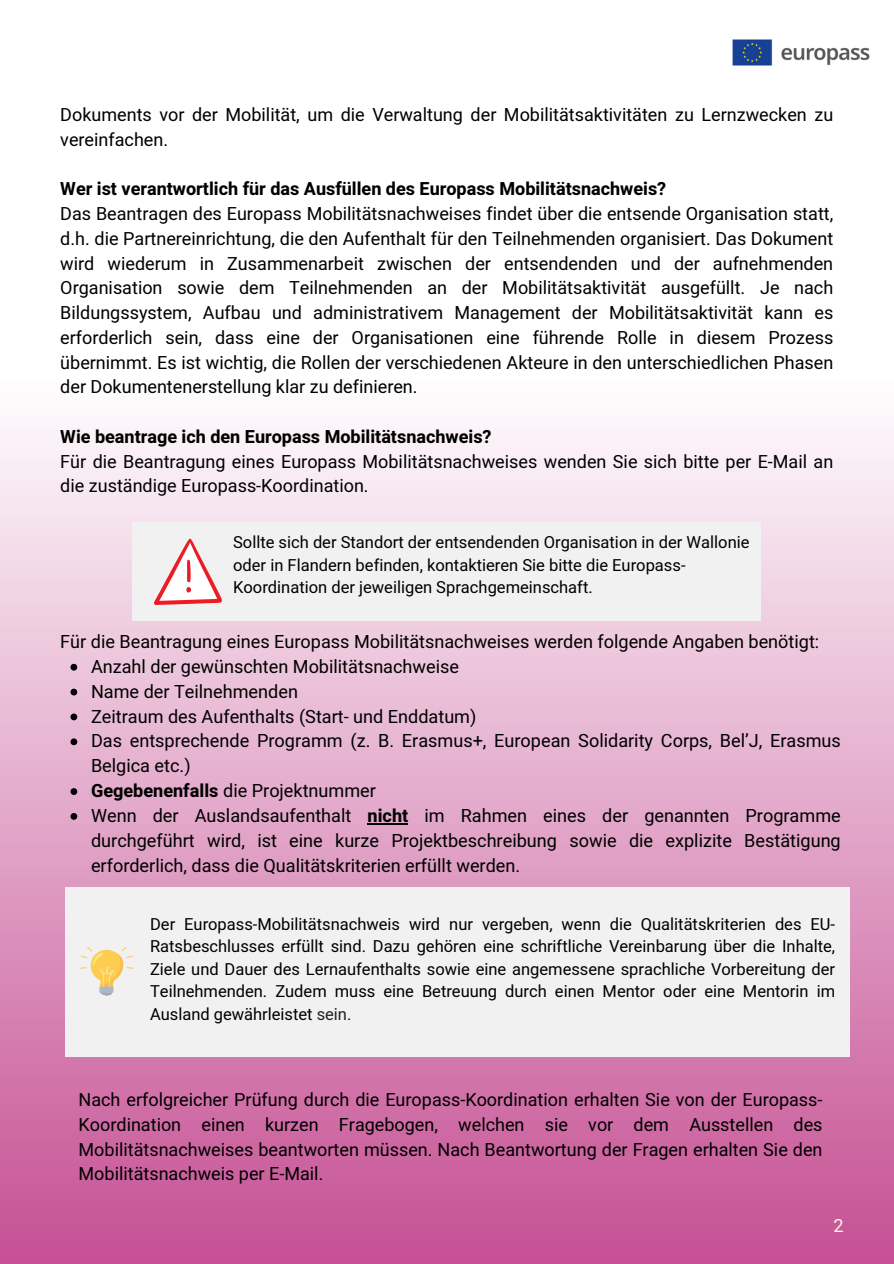
<style>
.page{position:relative;width:894px;height:1264px;background:#fff}
.page>*{position:absolute;margin:0;border:0;box-sizing:border-box;transform-origin:0 0}
.t1{font:18.15px/24.9px "Heebo";color:#000}
.t2{font:18px/24.8px "Heebo";color:#000}
.t3{font:18px "Heebo";color:#fdf6e6}
.t4{font:16.5px/22.5px "Heebo";color:#000}
.s1{font-weight:700}
.s2{color:#241f1e}
</style>
<div class="page">
<div style="left:0;top:378px;width:893px;height:885px;background:linear-gradient(to bottom,#fffefe,#c65195)"></div>
<img style="left:732px;top:39px;width:138px;height:27px">
<div style="left:133px;top:522px;width:627px;height:99px;background:#f1f1f1"></div>
<svg style="left:154px;top:538px;width:68px;height:67px"></svg>
<svg style="left:70px;top:664px;width:7px;height:6px"></svg>
<svg style="left:70px;top:688px;width:7px;height:7px"></svg>
<svg style="left:70px;top:713px;width:7px;height:7px"></svg>
<svg style="left:70px;top:738px;width:7px;height:7px"></svg>
<svg style="left:70px;top:788px;width:7px;height:7px"></svg>
<svg style="left:70px;top:813px;width:7px;height:6px"></svg>
<hr style="left:367px;top:823px;width:41px;height:1px;background:#000">
<div style="left:65px;top:886px;width:783px;height:170px;background:#f1f1f1"></div>
<svg style="left:80px;top:946px;width:53px;height:50px"></svg>
<p class="t2" style="left:60px;top:103px;width:774px">Dokuments vor der Mobilität, um die Verwaltung der Mobilitätsaktivitäten zu Lernzwecken zu vereinfachen.</p>
<h1 class="t2" style="left:60px;top:177px;width:774px"><span class="s1">Wer ist verantwortlich für das Ausfüllen des Europass Mobilitätsnachweis?<br></span>Das Beantragen des Europass Mobilitätsnachweises findet über die entsende Organisation statt, d.h. die Partnereinrichtung, die den Aufenthalt für den Teilnehmenden organisiert. Das Dokument wird wiederum in Zusammenarbeit zwischen der entsendenden und der aufnehmenden Organisation sowie dem Teilnehmenden an der Mobilitätsaktivität ausgefüllt. Je nach Bildungssystem, Aufbau und administrativem Management der Mobilitätsaktivität kann es erforderlich sein, dass eine der Organisationen eine führende Rolle in diesem Prozess übernimmt. Es ist wichtig, die Rollen der verschiedenen Akteure in den unterschiedlichen Phasen der Dokumentenerstellung klar zu definieren.</h1>
<h1 class="t2" style="left:60px;top:425px;width:774px"><span class="s1">Wie beantrage ich den Europass Mobilitätsnachweis?<br></span>Für die Beantragung eines Europass Mobilitätsnachweises wenden Sie sich bitte per E-Mail an die zuständige Europass-Koordination.</h1>
<p class="t4" style="left:233px;top:531px;width:517px">Sollte sich der Standort der entsendenden Organisation in der Wallonie oder in Flandern befinden, kontaktieren Sie bitte die Europass-<br>Koordination der jeweiligen Sprachgemeinschaft.</p>
<p class="t1" style="left:60px;top:630px;width:760px">Für die Beantragung eines Europass Mobilitätsnachweises werden folgende Angaben benötigt:</p>
<h1 class="t1" style="left:91px;top:654px;width:369px">Anzahl der gewünschten Mobilitätsnachweise</h1>
<h1 class="t1" style="left:91px;top:679px;width:208px">Name der Teilnehmenden</h1>
<p class="t1" style="left:91px;top:704px;width:387px">Zeitraum des Aufenthalts (Start- und Enddatum)</p>
<p class="t1" style="left:91px;top:729px;width:751px">Das entsprechende Programm (z. B. Erasmus+, European Solidarity Corps, Bel’J, Erasmus<br>Belgica etc.)</p>
<p class="t1" style="left:91px;top:779px;width:286px"><span class="s1">Gegebenenfalls</span> die Projektnummer</p>
<p class="t1" style="left:91px;top:804px;width:751px;text-align:justify">Wenn der Auslandsaufenthalt <span class="s1">nicht</span> im Rahmen eines der genannten Programme durchgeführt wird, ist eine kurze Projektbeschreibung sowie die explizite Bestätigung erforderlich, dass die Qualitätskriterien erfüllt werden.</p>
<p class="t4" style="left:150px;top:913px;width:686px;text-align:justify">Der Europass-Mobilitätsnachweis wird nur vergeben, wenn die Qualitätskriterien des EU-Ratsbeschlusses erfüllt sind. Dazu gehören eine schriftliche Vereinbarung über die Inhalte, Ziele und Dauer des Lernaufenthalts sowie eine angemessene sprachliche Vorbereitung der Teilnehmenden. Zudem muss eine Betreuung durch einen Mentor oder eine Mentorin im Ausland gewährleistet <span class="s2">sein.</span></p>
<p class="t2" style="left:79px;top:1088px;width:745px;text-align:justify">Nach erfolgreicher Prüfung durch die Europass-Koordination erhalten Sie von der Europass-Koordination einen kurzen Fragebogen, welchen sie vor dem Ausstellen des Mobilitätsnachweises beantworten müssen. Nach Beantwortung der Fragen erhalten Sie den Mobilitätsnachweis per E-Mail.</p>
<h1 class="t3" style="left:833px;top:1212px;width:12px">2</h1>
</div>
